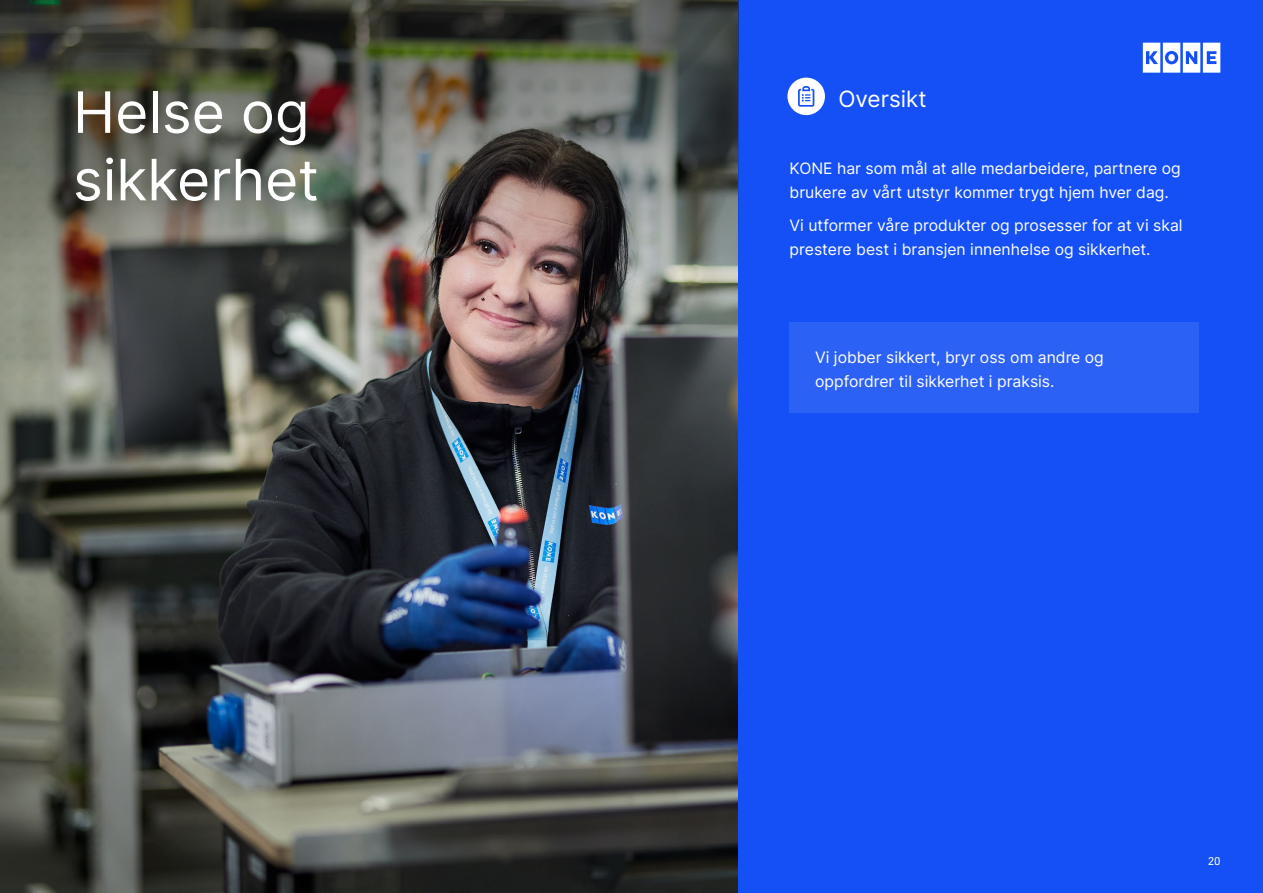
<style>
.page{position:relative;width:1263px;height:893px;background:#fff}
.page>*{position:absolute;margin:0;border:0;box-sizing:border-box;transform-origin:0 0}
.t1{font:57px/67.5px "Inter";color:#fff}
.t2{font:22.5px "Inter";color:#fff}
.t3{font:15.75px/24px "Inter";color:#fff}
.t4{font:12px "KONE Information";color:#fff}
</style>
<div class="page">
<img style="left:0;top:281px;width:738px;height:612px">
<div style="left:738px;top:0;width:525px;height:893px;background:#1450f5"></div>
<img style="left:0;top:0;width:738px;height:281px">
<svg style="left:1143px;top:43px;width:77px;height:30px"></svg>
<div style="left:787px;top:78px;width:38px;height:37px;background:#fff;border-radius:50%"></div>
<svg style="left:798px;top:86px;width:16px;height:21px"></svg>
<div style="left:790px;top:322px;width:409px;height:91px;background:#2c61f6"></div>
<h1 class="t1" style="left:73px;top:77px;width:248px">Helse og sikkerhet</h1>
<h2 class="t2" style="left:838px;top:83px;width:90px">Oversikt</h2>
<p class="t3" style="left:790px;top:156px;width:393px">KONE har som mål at alle medarbeidere, partnere og brukere av vårt utstyr kommer trygt hjem hver dag.</p>
<p class="t3" style="left:790px;top:213px;width:394px">Vi utformer våre produkter og prosesser for at vi skal prestere best i bransjen innenhelse og sikkerhet.</p>
<p class="t3" style="left:815px;top:345px;width:290px">Vi jobber sikkert, bryr oss om andre og oppfordrer til sikkerhet i praksis.</p>
<p class="t4" style="left:1208px;top:853px;width:14px">20</p>
</div>
